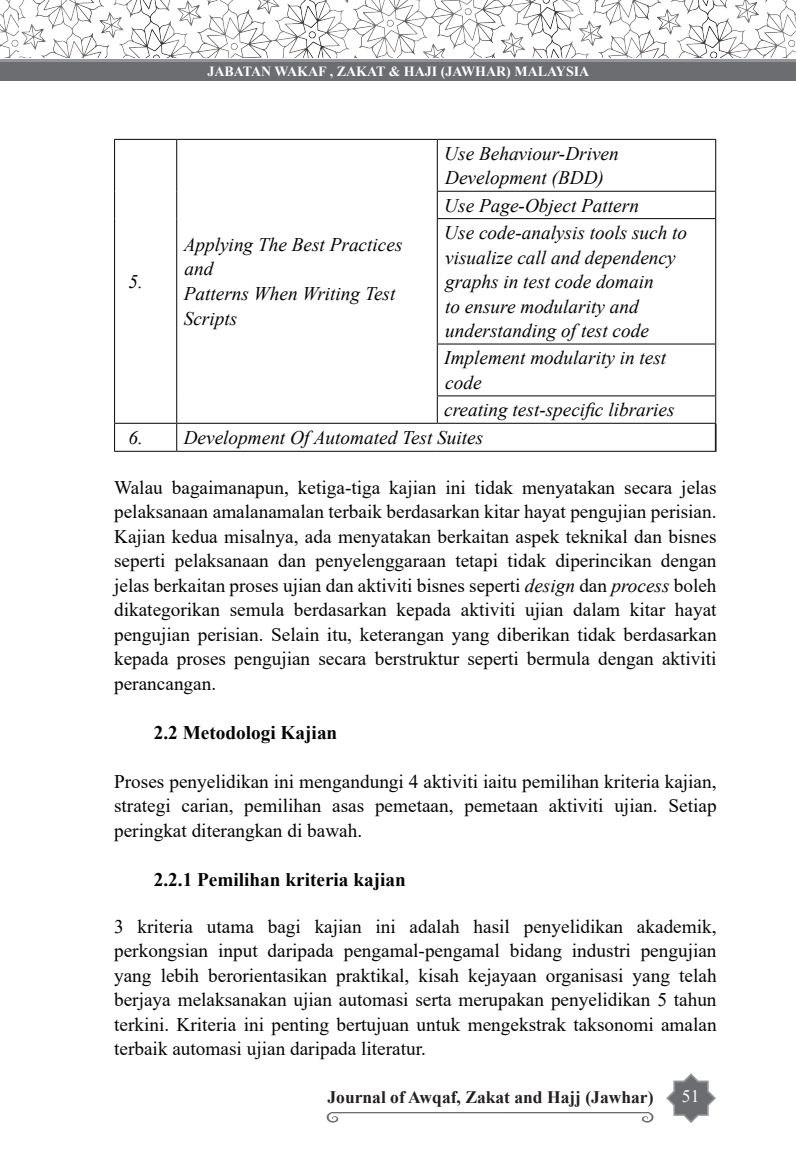
<style>
.page{position:relative;width:796px;height:1174px;background:#fff}
.page>*{position:absolute;margin:0;border:0;box-sizing:border-box;transform-origin:0 0}
.t1{font:19.25px/24.5px "Times New Roman";color:#040503;text-align:justify}
.t2{font:italic 19.25px/24.5px "Times New Roman";color:#040503}
.t3{font:700 19.25px "Times New Roman";color:#040503}
.t4{font:700 17.5px "Times New Roman";color:#231f20}
.t5{font:17.5px "Times New Roman";color:#fff}
.t6{font:700 14px "Times New Roman";color:#fff}
.s1{font-style:italic}
</style>
<div class="page">
<img style="left:0;top:0;width:796px;height:1123px">
<hr style="left:114px;top:139px;width:63px;height:1px;background:#040503">
<hr style="left:177px;top:139px;width:260px;height:1px;background:#040503">
<hr style="left:437px;top:139px;width:279px;height:1px;background:#040503">
<hr style="left:437px;top:191px;width:279px;height:1px;background:#040503">
<hr style="left:437px;top:218px;width:279px;height:1px;background:#040503">
<hr style="left:437px;top:343px;width:279px;height:1px;background:#040503">
<hr style="left:437px;top:395px;width:279px;height:1px;background:#040503">
<hr style="left:114px;top:423px;width:63px;height:1px;background:#040503">
<hr style="left:177px;top:423px;width:260px;height:1px;background:#040503">
<hr style="left:437px;top:423px;width:279px;height:1px;background:#040503">
<hr style="left:114px;top:451px;width:63px;height:1px;background:#040503">
<hr style="left:177px;top:451px;width:260px;height:1px;background:#040503">
<hr style="left:437px;top:451px;width:279px;height:1px;background:#040503">
<hr style="left:114px;top:140px;width:1px;height:51px;background:#040503">
<svg style="left:114px;top:191px;width:1px;height:28px"></svg>
<hr style="left:114px;top:219px;width:1px;height:125px;background:#040503">
<hr style="left:114px;top:344px;width:1px;height:52px;background:#040503">
<svg style="left:114px;top:396px;width:1px;height:55px"></svg>
<hr style="left:176px;top:140px;width:1px;height:51px;background:#040503">
<hr style="left:437px;top:140px;width:1px;height:51px;background:#040503">
<hr style="left:715px;top:140px;width:1px;height:51px;background:#040503">
<svg style="left:176px;top:191px;width:1px;height:28px"></svg>
<svg style="left:437px;top:192px;width:1px;height:26px"></svg>
<svg style="left:715px;top:192px;width:1px;height:26px"></svg>
<hr style="left:176px;top:219px;width:1px;height:125px;background:#040503">
<hr style="left:437px;top:219px;width:1px;height:124px;background:#040503">
<hr style="left:715px;top:219px;width:1px;height:124px;background:#040503">
<hr style="left:176px;top:344px;width:1px;height:52px;background:#040503">
<hr style="left:437px;top:344px;width:1px;height:51px;background:#040503">
<hr style="left:715px;top:344px;width:1px;height:51px;background:#040503">
<svg style="left:437px;top:396px;width:1px;height:27px"></svg>
<svg style="left:715px;top:396px;width:1px;height:55px"></svg>
<svg style="left:176px;top:396px;width:1px;height:55px"></svg>
<p class="t6" style="left:207px;top:61px;width:383px">JABATAN WAKAF , ZAKAT &amp; HAJI (JAWHAR) MALAYSIA</p>
<p class="t2" style="left:444px;top:141px;width:176px">Use Behaviour-Driven<br>Development (BDD)</p>
<p class="t2" style="left:444px;top:191px;width:244px;line-height:27.3px">Use Page-Object Pattern<br>Use code-analysis tools such to</p>
<p class="t2" style="left:445px;top:244px;width:232px">visualize call and dependency graphs in test code domain<br>to ensure modularity and understanding of test code</p>
<p class="t2" style="left:444px;top:345px;width:223px">Implement modularity in test code</p>
<p class="t2" style="left:444px;top:397px;width:232px">creating test-specific libraries</p>
<p class="t2" style="left:128px;top:424px;width:356px">6. Development Of Automated Test Suites</p>
<p class="t1" style="left:114px;top:474px;width:604px">Walau bagaimanapun, ketiga-tiga kajian ini tidak menyatakan secara jelas pelaksanaan amalanamalan terbaik berdasarkan kitar hayat pengujian perisian.<br>Kajian kedua misalnya, ada menyatakan berkaitan aspek teknikal dan bisnes seperti pelaksanaan dan penyelenggaraan tetapi tidak diperincikan dengan jelas berkaitan proses ujian dan aktiviti bisnes seperti <span class="s1">design</span> dan <span class="s1">process</span> boleh dikategorikan semula berdasarkan kepada aktiviti ujian dalam kitar hayat pengujian perisian. Selain itu, keterangan yang diberikan tidak berdasarkan kepada proses pengujian secara berstruktur seperti bermula dengan aktiviti perancangan.</p>
<p class="t3" style="left:154px;top:718px;width:185px">2.2 Metodologi Kajian</p>
<p class="t1" style="left:114px;top:768px;width:604px">Proses penyelidikan ini mengandungi 4 aktiviti iaitu pemilihan kriteria kajian, strategi carian, pemilihan asas pemetaan, pemetaan aktiviti ujian. Setiap peringkat diterangkan di bawah.</p>
<p class="t3" style="left:154px;top:865px;width:253px">2.2.1 Pemilihan kriteria kajian</p>
<p class="t1" style="left:114px;top:913px;width:604px">3 kriteria utama bagi kajian ini adalah hasil penyelidikan akademik, perkongsian input daripada pengamal-pengamal bidang industri pengujian yang lebih berorientasikan praktikal, kisah kejayaan organisasi yang telah berjaya melaksanakan ujian automasi serta merupakan penyelidikan 5 tahun terkini. Kriteria ini penting bertujuan untuk mengekstrak taksonomi amalan terbaik automasi ujian daripada literatur.</p>
<p class="t2" style="left:184px;top:232px;width:220px">Applying The Best Practices and<br>Patterns When Writing Test<br>Scripts</p>
<p class="t2" style="left:128px;top:269px;width:16px">5.</p>
<p class="t4" style="left:327px;top:1084px;width:327px">Journal of Awqaf, Zakat and Hajj (Jawhar)</p>
<p class="t5" style="left:682px;top:1084px;width:19px">51</p>
</div>
